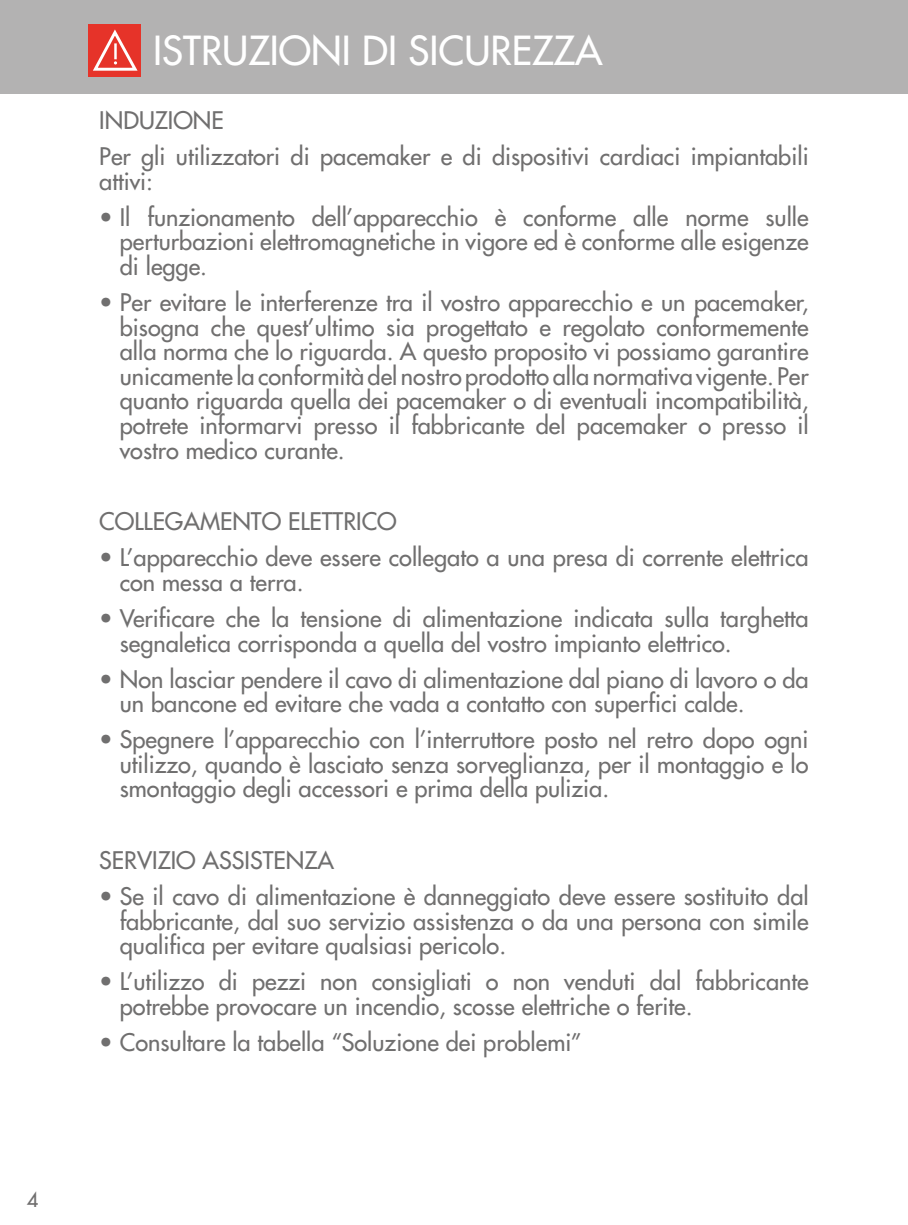
<style>
.page{position:relative;width:908px;height:1225px;background:#fff}
.page>*{position:absolute;margin:0;border:0;box-sizing:border-box;transform-origin:0 0}
.t1{font:39px "Futura";color:#fff}
.t2{font:23.6px/24.6px "Futura";color:#706f6f}
.t3{font:20px "Futura";color:#706f6f}
</style>
<div class="page">
<div style="left:0;top:0;width:907px;height:94px;background:#b3b2b2"></div>
<div style="left:89px;top:24px;width:52px;height:52px;background:#e63329"></div>
<svg style="left:93px;top:29px;width:44px;height:42px"></svg>
<p class="t3" style="left:27px;top:1186px;width:13px">4</p>
<h1 class="t1" style="left:153px;top:25px;width:450px">ISTRUZIONI DI SICUREZZA</h1>
<p class="t2" style="left:99px;top:102px;width:710px;line-height:36px">INDUZIONE<br>Per gli utilizzatori di pacemaker e di dispositivi cardiaci impiantabili</p>
<p class="t2" style="left:99px;top:169px;width:55px">attivi:</p>
<p class="t2" style="left:120px;top:205px;width:690px;text-align:justify;text-indent:-20px">• Il funzionamento dell’apparecchio è conforme alle norme sulle perturbazioni elettromagnetiche in vigore ed è conforme alle esigenze di legge.</p>
<p class="t2" style="left:120px;top:290px;width:690px;text-align:justify;text-indent:-20px">• Per evitare le interferenze tra il vostro apparecchio e un pacemaker, bisogna che quest’ultimo sia progettato e regolato conformemente alla norma che lo riguarda. A questo proposito vi possiamo garantire unicamente la conformità del nostro prodotto alla normativa vigente. Per quanto riguarda quella dei pacemaker o di eventuali incompatibilità, potrete informarvi presso il fabbricante del pacemaker o presso il vostro medico curante.</p>
<p class="t2" style="left:99px;top:509px;width:299px">COLLEGAMENTO ELETTRICO</p>
<p class="t2" style="left:120px;top:545px;width:690px;text-indent:-20px">• L’apparecchio deve essere collegato a una presa di corrente elettrica con messa a terra.</p>
<p class="t2" style="left:120px;top:606px;width:690px;text-indent:-20px">• Verificare che la tensione di alimentazione indicata sulla targhetta segnaletica corrisponda a quella del vostro impianto elettrico.</p>
<p class="t2" style="left:120px;top:666px;width:690px;text-indent:-20px">• Non lasciar pendere il cavo di alimentazione dal piano di lavoro o da un bancone ed evitare che vada a contatto con superfici calde.</p>
<p class="t2" style="left:120px;top:727px;width:690px;text-align:justify;text-indent:-20px">• Spegnere l’apparecchio con l’interruttore posto nel retro dopo ogni utilizzo, quando è lasciato senza sorveglianza, per il montaggio e lo smontaggio degli accessori e prima della pulizia.</p>
<p class="t2" style="left:99px;top:848px;width:236px">SERVIZIO ASSISTENZA</p>
<p class="t2" style="left:120px;top:884px;width:690px;text-align:justify;text-indent:-20px">• Se il cavo di alimentazione è danneggiato deve essere sostituito dal fabbricante, dal suo servizio assistenza o da una persona con simile qualifica per evitare qualsiasi pericolo.</p>
<p class="t2" style="left:120px;top:969px;width:690px;text-indent:-20px">• L’utilizzo di pezzi non consigliati o non venduti dal fabbricante potrebbe provocare un incendio, scosse elettriche o ferite.</p>
<p class="t2" style="left:99px;top:1029px;width:484px">• Consultare la tabella “Soluzione dei problemi”</p>
</div>
